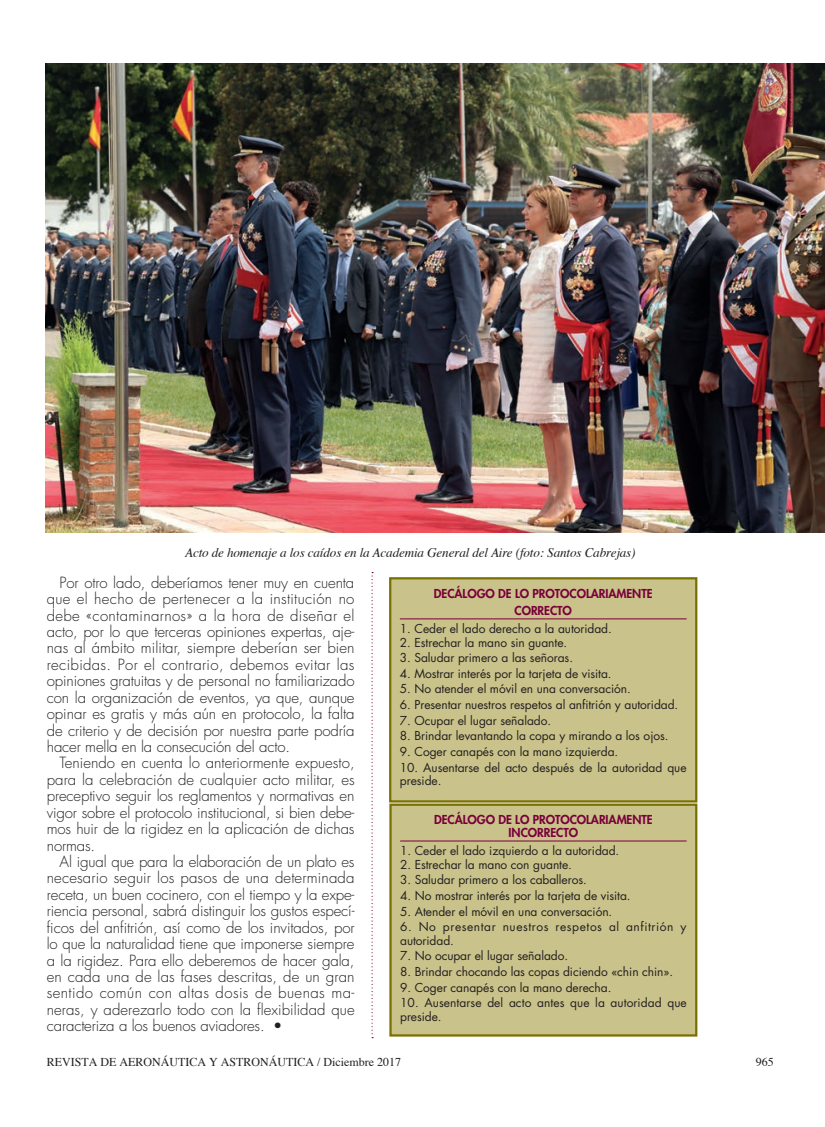
<style>
.page{position:relative;width:825px;height:1127px;background:#fff}
.page>*{position:absolute;margin:0;border:0;box-sizing:border-box;transform-origin:0 0}
.t1{font:300 15px/16.5px "Futura";letter-spacing:-.01em;color:#231f20;text-align:justify}
.t2{font:italic 13.2px "Times";letter-spacing:-.01em;color:#231f20}
.t3{font:12px/13.5px "Futura";letter-spacing:-.005em;color:#231f20}
.t4{font:800 12px/17.7px "Futura";letter-spacing:-.005em;color:#7a003b;text-align:center}
.t5{font:12px/13.5px "Futura";letter-spacing:.045em;color:#231f20}
.t6{font:12px "Times";color:#231f20}
</style>
<div class="page">
<svg style="left:372px;top:572px;width:1px;height:466px"></svg>
<div style="left:390px;top:578px;width:306px;height:223px;background:#c9c28a"></div>
<hr style="left:400px;top:619px;width:287px;height:1px;background:#7a003b">
<div style="left:389px;top:577px;width:308px;height:225px;border:2px solid #787000"></div>
<div style="left:391px;top:805px;width:305px;height:230px;background:#c9c28a"></div>
<hr style="left:400px;top:841px;width:287px;height:1px;background:#7a003b">
<div style="left:389px;top:803px;width:308px;height:233px;border:2px solid #787000"></div>
<img style="left:46px;top:63px;width:779px;height:469px">
<p class="t2" style="left:185px;top:541px;width:452px">Acto de homenaje a los caídos en la Academia General del Aire (foto: Santos Cabrejas)</p>
<p class="t1" style="left:47px;top:574px;width:309px;text-indent:13px">Por otro lado, deberíamos tener muy en cuenta que el hecho de pertenecer a la institución no debe «contaminarnos» a la hora de diseñar el acto, por lo que terceras opiniones expertas, aje&shy;nas al ámbito militar, siempre deberían ser bien recibidas. Por el contrario, debemos evitar las opiniones gratuitas y de personal no familiarizado con la organización de eventos, ya que, aunque opinar es gratis y más aún en protocolo, la falta de criterio y de decisión por nuestra parte podría hacer mella en la consecución del acto.</p>
<p class="t1" style="left:47px;top:755px;width:309px;text-indent:13px">Teniendo en cuenta lo anteriormente expuesto, para la celebración de cualquier acto militar, es preceptivo seguir los reglamentos y normativas en vigor sobre el protocolo institucional, si bien debe&shy;mos huir de la rigidez en la aplicación de dichas normas.</p>
<p class="t1" style="left:47px;top:853px;width:309px;text-indent:13px">Al igual que para la elaboración de un plato es necesario seguir los pasos de una determinada receta, un buen cocinero, con el tiempo y la expe&shy;riencia personal, sabrá distinguir los gustos especí&shy;ficos del anfitrión, así como de los invitados, por lo que la naturalidad tiene que imponerse siempre a la rigidez. Para ello deberemos de hacer gala, en cada una de las fases descritas, de un gran sentido común con altas dosis de buenas ma&shy;neras, y aderezarlo todo con la flexibilidad que caracteriza a los buenos aviadores. •</p>
<p class="t4" style="left:434px;top:584px;width:220px">DECÁLOGO DE LO PROTOCOLARIAMENTE<br>CORRECTO</p>
<p class="t3" style="left:400px;top:622px;width:213px">1. Ceder el lado derecho a la autoridad.</p>
<p class="t3" style="left:400px;top:635px;width:169px">2. Estrechar la mano sin guante.</p>
<p class="t3" style="left:400px;top:651px;width:175px">3. Saludar primero a las señoras.</p>
<p class="t3" style="left:400px;top:666px;width:213px">4. Mostrar interés por la tarjeta de visita.</p>
<p class="t3" style="left:400px;top:682px;width:232px">5. No atender el móvil en una conversación.</p>
<p class="t3" style="left:400px;top:698px;width:280px">6. Presentar nuestros respetos al anfitrión y autoridad.</p>
<p class="t3" style="left:400px;top:713px;width:153px">7. Ocupar el lugar señalado.</p>
<p class="t3" style="left:400px;top:729px;width:270px">8. Brindar levantando la copa y mirando a los ojos.</p>
<p class="t3" style="left:400px;top:744px;width:220px">9. Coger canapés con la mano izquierda.</p>
<p class="t3" style="left:400px;top:760px;width:288px">10. Ausentarse del acto después de la autoridad que preside.</p>
<p class="t4" style="left:434px;top:812px;width:220px;line-height:13.5px">DECÁLOGO DE LO PROTOCOLARIAMENTE<br>INCORRECTO</p>
<p class="t3" style="left:400px;top:844px;width:221px">1. Ceder el lado izquierdo a la autoridad.</p>
<p class="t3" style="left:400px;top:857px;width:173px">2. Estrechar la mano con guante.</p>
<p class="t3" style="left:400px;top:873px;width:188px">3. Saludar primero a los caballeros.</p>
<p class="t3" style="left:400px;top:888px;width:232px">4. No mostrar interés por la tarjeta de visita.</p>
<p class="t3" style="left:400px;top:904px;width:214px">5. Atender el móvil en una conversación.</p>
<p class="t5" style="left:400px;top:920px;width:288px">6. No presentar nuestros respetos al anfitrión y autoridad.</p>
<p class="t3" style="left:400px;top:949px;width:169px">7. No ocupar el lugar señalado.</p>
<p class="t3" style="left:400px;top:964px;width:275px">8. Brindar chocando las copas diciendo «chin chin».</p>
<p class="t3" style="left:400px;top:980px;width:213px">9. Coger canapés con la mano derecha.</p>
<p class="t3" style="left:400px;top:996px;width:288px">10. Ausentarse del acto antes que la autoridad que preside.</p>
<p class="t6" style="left:47px;top:1050px;width:356px">REVISTA DE AERONÁUTICA Y ASTRONÁUTICA / Diciembre 2017</p>
<p class="t6" style="left:756px;top:1050px;width:19px">965</p>
</div>
